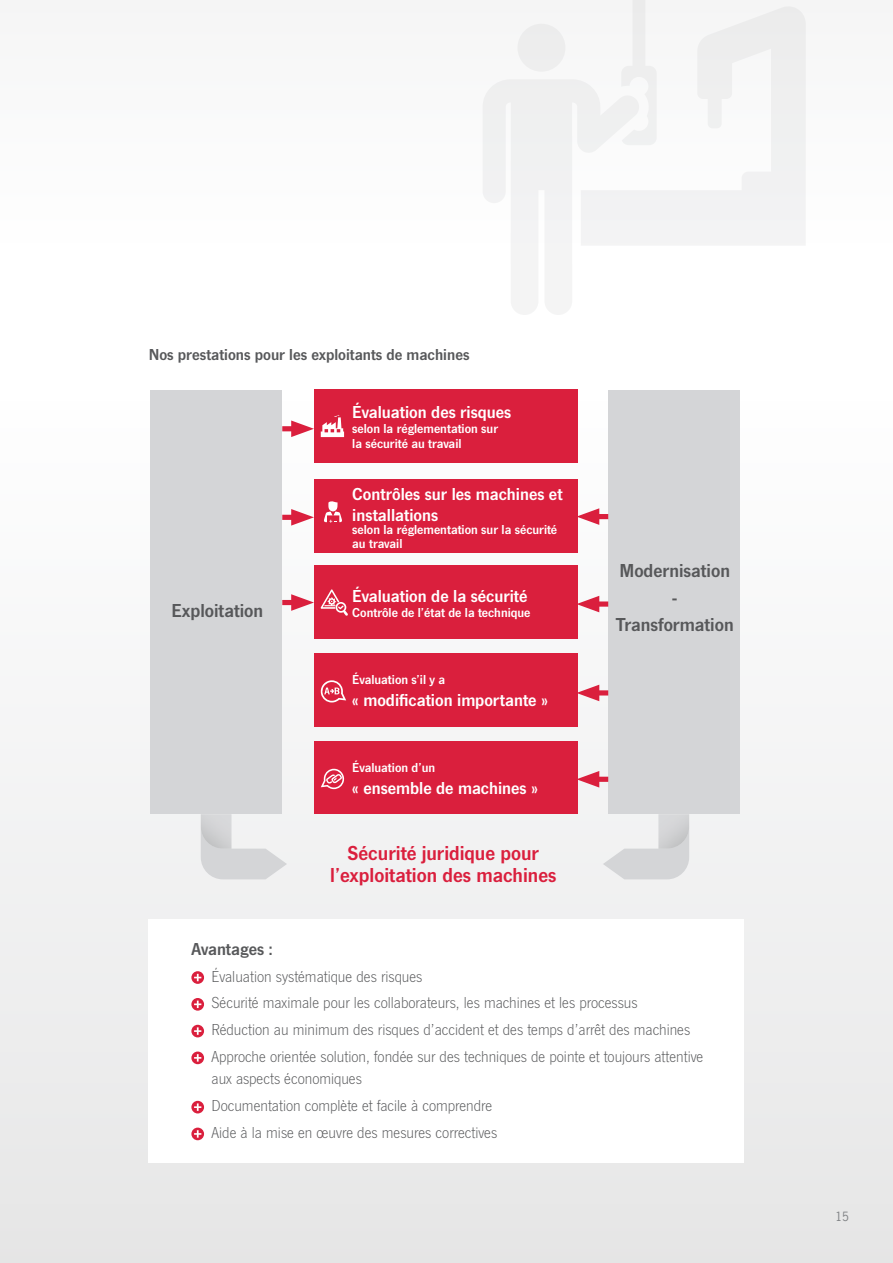
<style>
.page{position:relative;width:893px;height:1263px;background:#fff}
.page>*{position:absolute;margin:0;border:0;box-sizing:border-box;transform-origin:0 0}
.t1{font:21px/22.4px "News Got Dem";color:#da1f3d;text-align:center}
.t2{font:19.5px/27.5px "News Got Dem";color:#57585a;text-align:center}
.t3{font:18px/20.7px "News Got Dem";color:#fff}
.t4{font:18px "News Got Dem";color:#57585a}
.t5{font:300 16.5px/26.8px "News Got";color:#57585a}
.t6{font:16.5px "News Got Dem";color:#57585a}
.t7{font:13.5px/13.5px "News Got Dem";color:#fff}
.t8{font:12px "News Gothic Std";color:#808285}
</style>
<div class="page">
<div style="left:0;top:0;width:893px;height:244px;background:#fafafa"></div>
<div style="left:0;top:397px;width:893px;height:866px;background:#f1f1f2"></div>
<div style="left:149px;top:918px;width:595px;height:244px;background:#fff"></div>
<svg style="left:191px;top:971px;width:13px;height:13px"></svg>
<svg style="left:194px;top:974px;width:7px;height:7px"></svg>
<svg style="left:191px;top:998px;width:13px;height:13px"></svg>
<svg style="left:194px;top:1000px;width:7px;height:8px"></svg>
<svg style="left:191px;top:1025px;width:13px;height:12px"></svg>
<svg style="left:194px;top:1027px;width:7px;height:8px"></svg>
<svg style="left:191px;top:1051px;width:13px;height:13px"></svg>
<svg style="left:194px;top:1054px;width:7px;height:7px"></svg>
<svg style="left:191px;top:1101px;width:13px;height:12px"></svg>
<svg style="left:194px;top:1103px;width:7px;height:8px"></svg>
<svg style="left:191px;top:1127px;width:13px;height:13px"></svg>
<svg style="left:194px;top:1130px;width:7px;height:8px"></svg>
<svg style="left:483px;top:0;width:162px;height:315px"></svg>
<svg style="left:581px;top:5px;width:225px;height:241px"></svg>
<div style="left:314px;top:479px;width:263px;height:74px;background:#da1f3d"></div>
<div style="left:314px;top:566px;width:263px;height:73px;background:#da1f3d"></div>
<div style="left:314px;top:389px;width:263px;height:74px;background:#da1f3d"></div>
<div style="left:314px;top:653px;width:263px;height:73px;background:#da1f3d"></div>
<div style="left:314px;top:742px;width:263px;height:72px;background:#da1f3d"></div>
<div style="left:608px;top:390px;width:132px;height:424px;background:#d4d5d7"></div>
<div style="left:151px;top:390px;width:131px;height:424px;background:#d4d5d7"></div>
<svg style="left:603px;top:848px;width:86px;height:31px"></svg>
<img style="left:658px;top:814px;width:31px;height:35px">
<svg style="left:201px;top:848px;width:86px;height:31px"></svg>
<img style="left:201px;top:814px;width:31px;height:35px">
<div style="left:590px;top:514px;width:18px;height:5px;background:#da1f3d"></div>
<svg style="left:577px;top:508px;width:22px;height:17px"></svg>
<div style="left:282px;top:426px;width:18px;height:5px;background:#da1f3d"></div>
<svg style="left:291px;top:420px;width:23px;height:17px"></svg>
<div style="left:590px;top:601px;width:18px;height:6px;background:#da1f3d"></div>
<svg style="left:577px;top:596px;width:22px;height:16px"></svg>
<div style="left:282px;top:515px;width:18px;height:5px;background:#da1f3d"></div>
<svg style="left:291px;top:509px;width:23px;height:17px"></svg>
<div style="left:590px;top:690px;width:18px;height:5px;background:#da1f3d"></div>
<svg style="left:577px;top:685px;width:22px;height:16px"></svg>
<div style="left:282px;top:600px;width:18px;height:5px;background:#da1f3d"></div>
<svg style="left:291px;top:594px;width:23px;height:17px"></svg>
<div style="left:590px;top:777px;width:18px;height:5px;background:#da1f3d"></div>
<svg style="left:577px;top:771px;width:22px;height:16px"></svg>
<svg style="left:321px;top:415px;width:23px;height:22px"></svg>
<svg style="left:324px;top:501px;width:18px;height:22px"></svg>
<svg style="left:321px;top:589px;width:27px;height:27px"></svg>
<svg style="left:321px;top:680px;width:25px;height:22px"></svg>
<svg style="left:321px;top:769px;width:23px;height:20px"></svg>
<p class="t6" style="left:149px;top:345px;width:322px">Nos prestations pour les exploitants de machines</p>
<p class="t2" style="left:171px;top:597px;width:93px">Exploitation</p>
<p class="t3" style="left:352px;top:402px;width:160px">Évaluation des risques</p>
<p class="t7" style="left:352px;top:421px;width:147px;line-height:15px">selon la réglementation sur la sécurité au travail</p>
<p class="t3" style="left:352px;top:483px;width:212px">Contrôles sur les machines et installations</p>
<p class="t7" style="left:352px;top:523px;width:206px">selon la réglementation sur la sécurité au travail</p>
<p class="t3" style="left:352px;top:586px;width:177px">Évaluation de la sécurité</p>
<p class="t7" style="left:352px;top:606px;width:180px">Contrôle de l’état de la technique</p>
<p class="t7" style="left:352px;top:672px;width:94px">Évaluation s’il y a</p>
<p class="t3" style="left:352px;top:690px;width:197px">« modification importante »</p>
<p class="t7" style="left:352px;top:760px;width:84px">Évaluation d’un</p>
<p class="t3" style="left:352px;top:778px;width:187px">« ensemble de machines »</p>
<p class="t1" style="left:330px;top:842px;width:228px">Sécurité juridique pour l’exploitation des machines</p>
<p class="t2" style="left:616px;top:556px;width:120px">Modernisation -<br>Transformation</p>
<p class="t4" style="left:191px;top:938px;width:83px">Avantages :</p>
<p class="t5" style="left:212px;top:963px;width:493px">Évaluation systématique des risques<br>Sécurité maximale pour les collaborateurs, les machines et les processus<br>Réduction au minimum des risques d’accident et des temps d’arrêt des machines Approche orientée solution, fondée sur des techniques de pointe et toujours attentive</p>
<p class="t5" style="left:212px;top:1066px;width:287px">aux aspects économiques<br>Documentation complète et facile à comprendre<br>Aide à la mise en œuvre des mesures correctives</p>
<p class="t8" style="left:835px;top:1209px;width:15px">15</p>
</div>
